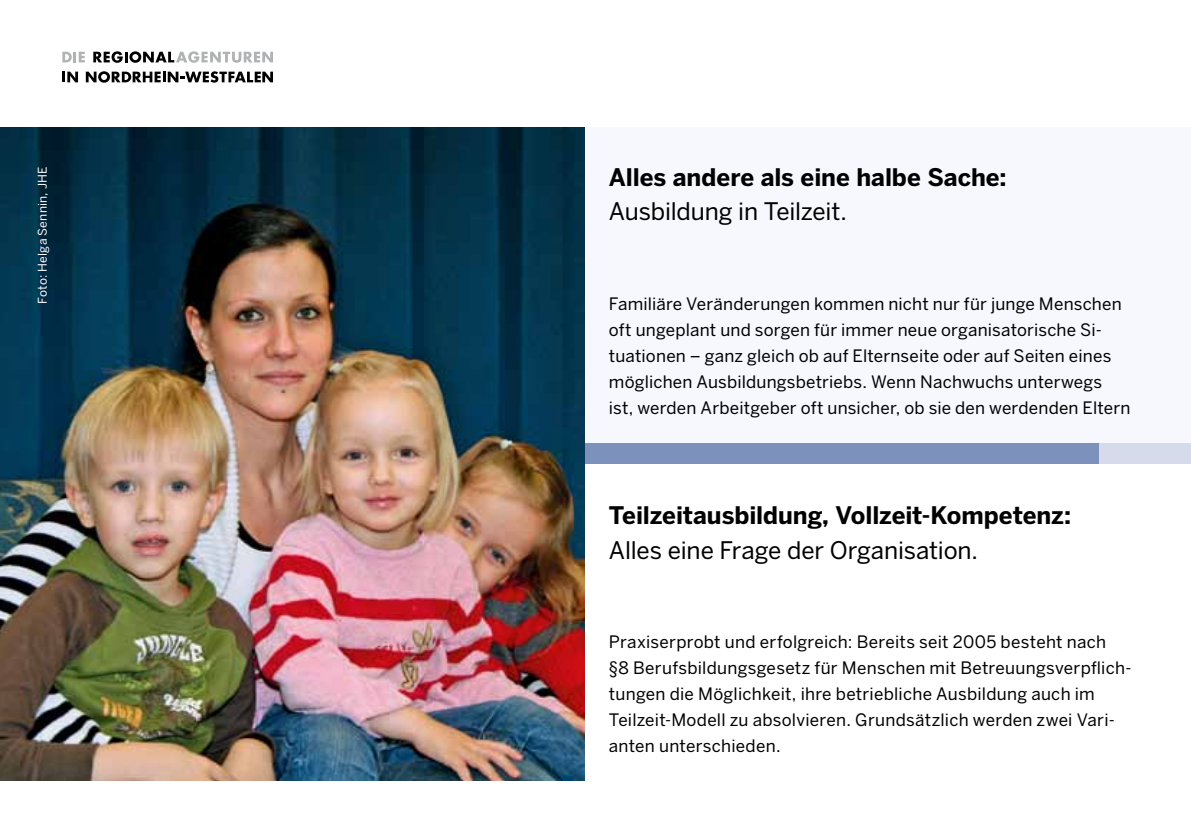
<style>
.page{position:relative;width:1191px;height:840px;background:#fff}
.page>*{position:absolute;margin:0;border:0;box-sizing:border-box;transform-origin:0 0}
.t1{font:700 24px "Benton Sans";letter-spacing:-.005em;color:#000}
.t2{font:24px "Benton Sans";letter-spacing:-.005em;color:#000}
.t3{font:17px/26px "Benton Sans";letter-spacing:.015em;color:#000}
.t4{font:12px "Benton Sans";letter-spacing:.025em;color:#fff}
</style>
<div class="page">
<div style="left:585px;top:128px;width:606px;height:324px;background:#f6f8fd"></div>
<svg style="left:62px;top:72px;width:16px;height:10px"></svg>
<svg style="left:86px;top:71px;width:187px;height:12px"></svg>
<svg style="left:62px;top:52px;width:23px;height:10px"></svg>
<svg style="left:93px;top:51px;width:180px;height:12px"></svg>
<div style="left:577px;top:443px;width:528px;height:20px;background:#7d91bd"></div>
<div style="left:1099px;top:443px;width:92px;height:20px;background:#d6dbeb"></div>
<img style="left:0;top:128px;width:585px;height:652px">
<p class="t4" style="left:35px;top:303px;width:138px;rotate:-90deg">Foto: Helga Sennin, JHE</p>
<h1 class="t1" style="left:609px;top:162px;width:399px">Alles andere als eine halbe Sache:</h1>
<h1 class="t2" style="left:609px;top:197px;width:239px">Ausbildung in Teilzeit.</h1>
<p class="t3" style="left:609px;top:290px;width:523px">Familiäre Veränderungen kommen nicht nur für junge Menschen oft ungeplant und sorgen für immer neue organisatorische Si&shy;tuationen – ganz gleich ob auf Elternseite oder auf Seiten eines möglichen Ausbildungsbetriebs. Wenn Nachwuchs unterwegs ist, werden Arbeitgeber oft unsicher, ob sie den werdenden Eltern</p>
<h1 class="t1" style="left:609px;top:500px;width:463px">Teilzeitausbildung, Vollzeit-Kompetenz:</h1>
<h1 class="t2" style="left:609px;top:535px;width:371px">Alles eine Frage der Organisation.</h1>
<p class="t3" style="left:609px;top:628px;width:524px">Praxiserprobt und erfolgreich: Bereits seit 2005 besteht nach<br>§8 Berufsbildungsgesetz für Menschen mit Betreuungsverpflich&shy;tungen die Möglichkeit, ihre betriebliche Ausbildung auch im Teilzeit-Modell zu absolvieren. Grundsätzlich werden zwei Vari&shy;anten unterschieden.</p>
</div>
